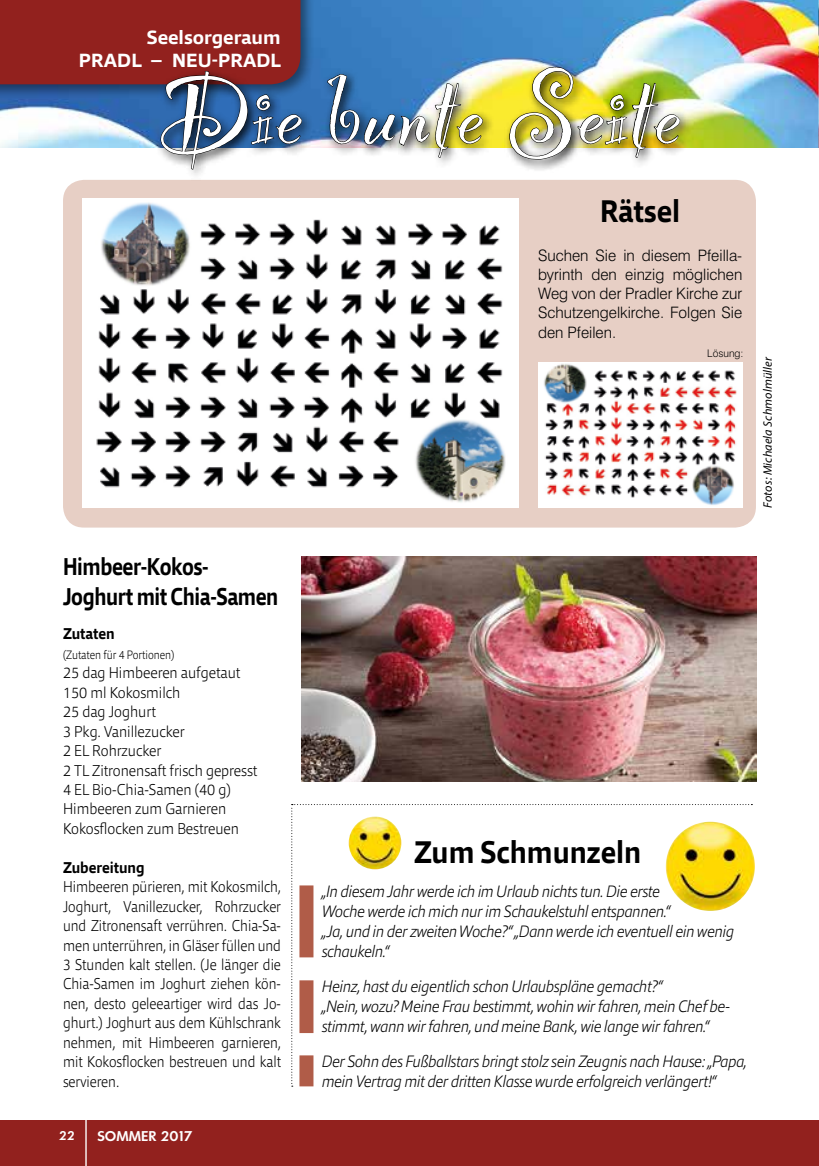
<style>
.page{position:relative;width:819px;height:1166px;background:#fff}
.page>*{position:absolute;margin:0;border:0;box-sizing:border-box;transform-origin:0 0}
.t1{font:126px "Party Let Plain";color:#fff}
.t2{font:700 31.5px "Qubo";color:#000;scale:.9 1}
.t3{font:700 24.5px/29.4px "Qubo";letter-spacing:-.02em;color:#000;scale:.82 1}
.t4{font:700 19.25px/23.1px "Qubo";color:#fff;text-align:right}
.t5{font:italic 200 16.62px/19.9px "Qubo";letter-spacing:-.02em;color:#000;scale:.9 1}
.t6{font:200 15.75px/19.4px "Qubo";color:#000;text-align:justify;scale:.86 1}
.t7{font:200 15.75px/19.4px "Qubo";color:#000;scale:.9 1}
.t8{font:300 15.75px/19.2px "Swiss 721 BT";color:#000;text-align:justify}
.t9{font:700 15.75px "Qubo";color:#000;scale:.9 1}
.t10{font:500 13.83px "Ornitons";color:#fff}
.t11{font:500 12.42px "Ornitons";color:#fff}
.t12{font:italic 12.25px "Myriad Pro";letter-spacing:.01em;color:#000}
.t13{font:200 12.25px "Qubo";color:#000;scale:.85 1}
.t14{font:300 10.5px "Swiss 721 BT";color:#000}
</style>
<div class="page">
<div style="left:0;top:1120px;width:819px;height:46px;background:#92211e"></div>
<hr style="left:85px;top:1112px;width:2px;height:54px;background:#fff">
<div style="left:63px;top:180px;width:693px;height:347px;background:#e7cfc5;border-radius:21px"></div>
<img style="left:315px;top:0;width:503px;height:147px">
<hr style="left:818px;top:0;width:1px;height:147px;background:#92211e">
<div style="left:0;top:0;width:315px;height:99px;background:#000;opacity:.45"></div>
<svg style="left:191px;top:62px;width:501px;height:118px"></svg>
<svg style="left:0;top:0;width:302px;height:170px"></svg>
<img style="left:327px;top:74px;width:156px;height:84px">
<img style="left:509px;top:66px;width:171px;height:94px">
<img style="left:538px;top:363px;width:204px;height:145px">
<img style="left:83px;top:198px;width:435px;height:310px">
<img style="left:301px;top:557px;width:456px;height:225px">
<svg style="left:291px;top:804px;width:461px;height:283px"></svg>
<p class="t4" style="left:79px;top:26px;width:204px">Seelsorgeraum<br>PRADL − NEU-PRADL</p>
<h1 class="t1" style="left:157px;top:25px;width:526px">Die bunte Seite</h1>
<h2 class="t2" style="left:600px;top:191px;width:90px">Rätsel</h2>
<p class="t8" style="left:538px;top:245px;width:206px">Suchen Sie in diesem Pfeilla&shy;byrinth den einzig möglichen Weg von der Pradler Kirche zur Schutzengelkirche. Folgen Sie den Pfeilen.</p>
<p class="t14" style="left:707px;top:347px;width:38px">Lösung:</p>
<p class="t12" style="left:760px;top:507px;width:152px;rotate:-90deg">Fotos: Michaela Schmolmüller</p>
<h3 class="t3" style="left:63px;top:552px;width:264px">Himbeer-Kokos-<br>Joghurt mit Chia-Samen</h3>
<p class="t9" style="left:63px;top:624px;width:59px">Zutaten</p>
<p class="t13" style="left:63px;top:647px;width:132px">(Zutaten für 4 Portionen)</p>
<p class="t7" style="left:63px;top:663px;width:217px">25 dag Himbeeren aufgetaut<br>150 ml Kokosmilch<br>25 dag Joghurt<br>3 Pkg. Vanillezucker<br>2 EL Rohrzucker<br>2 TL Zitronensaft frisch gepresst<br>4 EL Bio-Chia-Samen (40 g)<br>Himbeeren zum Garnieren<br>Kokosflocken zum Bestreuen</p>
<p class="t9" style="left:63px;top:857px;width:92px">Zubereitung</p>
<p class="t6" style="left:63px;top:877px;width:255px">Himbeeren pürieren, mit Kokosmilch, Joghurt, Vanillezucker, Rohrzucker und Zitronensaft verrühren. Chia-Sa&shy;men unterrühren, in Gläser füllen und 3 Stunden kalt stellen. (Je länger die Chia-Samen im Joghurt ziehen kön&shy;nen, desto geleeartiger wird das Jo&shy;ghurt.) Joghurt aus dem Kühlschrank nehmen, mit Himbeeren garnieren, mit Kokosflocken bestreuen und kalt servieren.</p>
<p class="t11" style="left:59px;top:1128px;width:18px">22</p>
<p class="t10" style="left:97px;top:1127px;width:97px">SOMMER 2017</p>
<h2 class="t2" style="left:414px;top:831px;width:254px">Zum Schmunzeln</h2>
<p class="t5" style="left:322px;top:881px;width:459px">„In diesem Jahr werde ich im Urlaub nichts tun. Die erste<br>Woche werde ich mich nur im Schaukelstuhl entspannen.“<br>„Ja, und in der zweiten Woche?“ „Dann werde ich eventuell ein wenig schaukeln.“</p>
<p class="t5" style="left:322px;top:976px;width:455px">Heinz, hast du eigentlich schon Urlaubspläne gemacht?“<br>„Nein, wozu? Meine Frau bestimmt, wohin wir fahren, mein Chef be&shy;stimmt, wann wir fahren, und meine Bank, wie lange wir fahren.“</p>
<p class="t5" style="left:322px;top:1050px;width:474px">Der Sohn des Fußballstars bringt stolz sein Zeugnis nach Hause: „Papa, mein Vertrag mit der dritten Klasse wurde erfolgreich verlängert!“</p>
</div>
